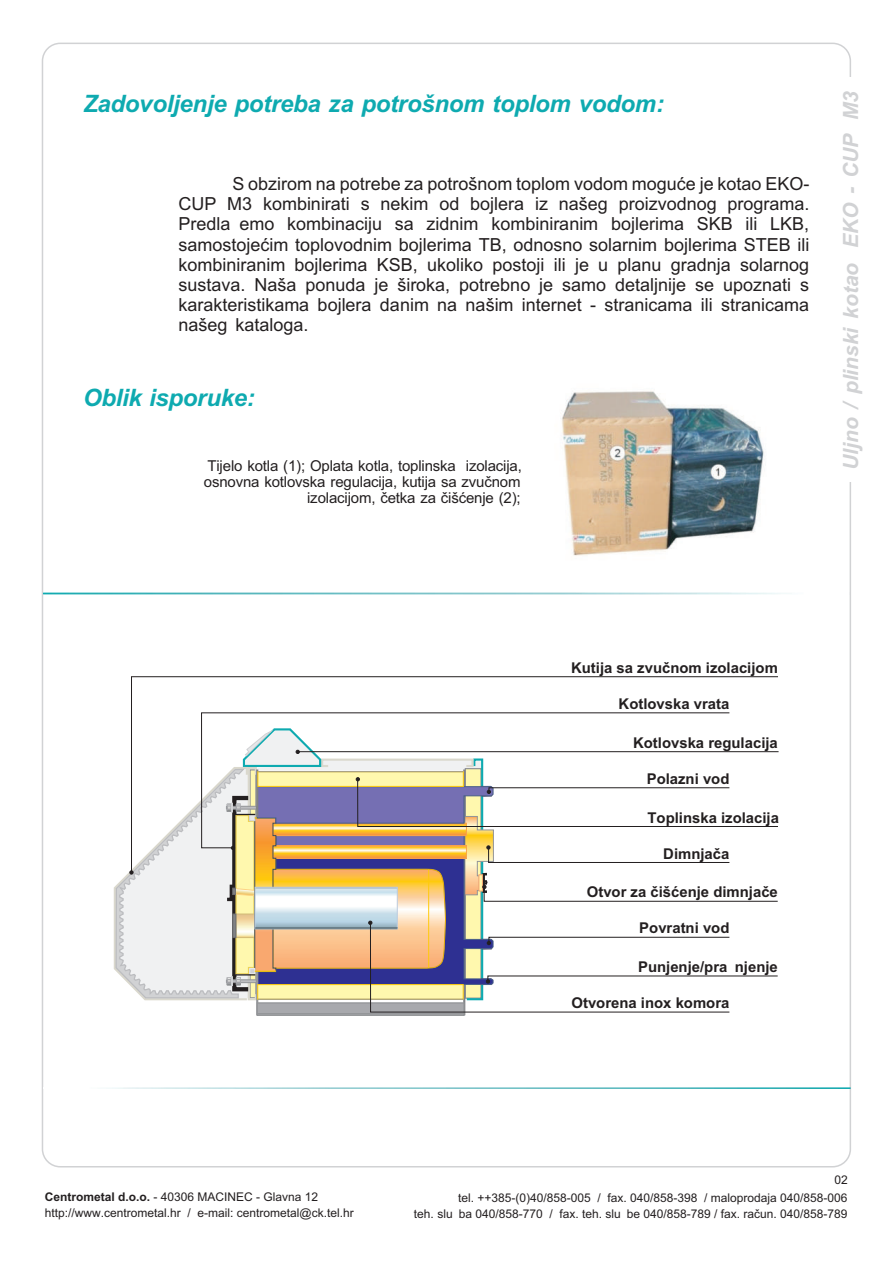
<style>
.page{position:relative;width:894px;height:1263px;background:#fff}
.page>*{position:absolute;margin:0;border:0;box-sizing:border-box;transform-origin:0 0}
.t1{font:italic 700 24px "Arial CE";letter-spacing:-.01em;color:#0eaab0}
.t2{font:italic 700 21px "Arial";color:#d1d2d4}
.t3{font:18px/20.1px "Arial CE";color:#231f20;text-align:justify}
.t4{font:15px/16px "Arial CE";letter-spacing:-.01em;color:#231f20;text-align:right}
.t5{font:700 14.85px "Arial CE";color:#231f20}
.t6{font:12px/15.9px "Arial CE";color:#231f20}
.t7{font:12px "Arial";color:#231f20}
.s1{font-weight:700}
</style>
<div class="page">
<hr style="left:256px;top:972px;width:2px;height:43px;background:#939598">
<div style="left:257px;top:1002px;width:208px;height:14px;background:#9b9da0"></div>
<hr style="left:257px;top:1013px;width:207px;height:1px;background:#939598">
<svg style="left:131px;top:676px;width:647px;height:51px"></svg>
<svg style="left:113px;top:727px;width:666px;height:286px"></svg>
<img style="left:43px;top:593px;width:808px;height:1px">
<img style="left:107px;top:1087px;width:744px;height:2px">
<img style="left:561px;top:391px;width:204px;height:165px">
<h1 class="t1" style="left:83px;top:94px;width:582px">Zadovoljenje potreba za potrošnom toplom vodom:</h1>
<p class="t3" style="left:178px;top:176px;width:633px;text-indent:54px">S obzirom na potrebe za potrošnom toplom vodom moguæe je kotao EKO-CUP M3 kombinirati s nekim od bojlera iz našeg proizvodnog programa.<br>Predlažemo kombinaciju sa zidnim kombiniranim bojlerima SKB ili LKB, samostojeæim toplovodnim bojlerima TB, odnosno solarnim bojlerima STEB ili kombiniranim bojlerima KSB, ukoliko postoji ili je u planu gradnja solarnog sustava. Naša ponuda je široka, potrebno je samo detaljnije se upoznati s karakteristikama bojlera danim na našim internet - stranicama ili stranicama našeg kataloga.</p>
<h1 class="t1" style="left:83px;top:389px;width:173px">Oblik isporuke:</h1>
<p class="t4" style="left:204px;top:459px;width:319px">Tijelo kotla (1); Oplata kotla, toplinska izolacija, osnovna kotlovska regulacija, kutija sa zvuènom izolacijom, èetka za èišæenje (2);</p>
<p class="t2" style="left:843px;top:470px;width:381px;rotate:-90deg">Uljno / plinski kotao EKO - CUP M3</p>
<p class="t5" style="left:571px;top:662px;width:208px">Kutija sa zvuènom izolacijom</p>
<p class="t5" style="left:619px;top:698px;width:112px">Kotlovska vrata</p>
<p class="t5" style="left:633px;top:737px;width:146px">Kotlovska regulacija</p>
<p class="t5" style="left:647px;top:773px;width:84px">Polazni vod</p>
<p class="t5" style="left:648px;top:812px;width:133px">Toplinska izolacija</p>
<p class="t5" style="left:663px;top:848px;width:68px">Dimnjaèa</p>
<p class="t5" style="left:587px;top:887px;width:193px">Otvor za èišæenje dimnjaèe</p>
<p class="t5" style="left:639px;top:923px;width:92px">Povratni vod</p>
<p class="t5" style="left:638px;top:961px;width:141px">Punjenje/pražnjenje</p>
<p class="t5" style="left:572px;top:997px;width:159px">Otvorena inox komora</p>
<p class="t7" style="left:834px;top:1175px;width:15px">02</p>
<p class="t6" style="left:45px;top:1190px;width:310px"><span class="s1">Centrometal d.o.o.</span> - 40306 MACINEC - Glavna 12 http://www.centrometal.hr / e-mail: centrometal@ck.tel.hr</p>
<p class="t6" style="left:414px;top:1190px;width:435px;text-align:right">tel. ++385-(0)40/858-005 / fax. 040/858-398 / maloprodaja 040/858-006<br>teh. služba 040/858-770 / fax. teh. službe 040/858-789 / fax. raèun. 040/858-789</p>
</div>
